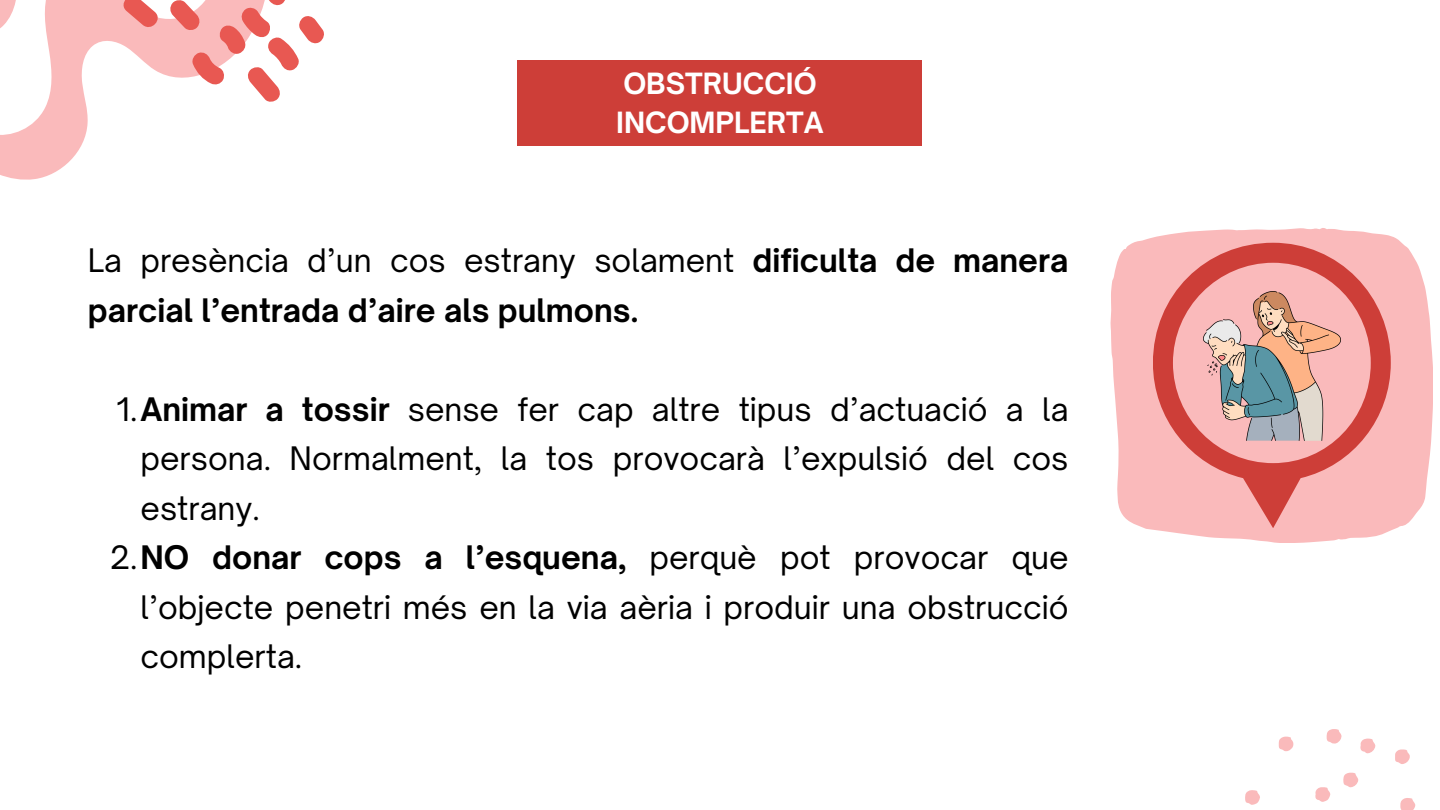
<style>
.page{position:relative;width:1440px;height:810px;background:#fff}
.page>*{position:absolute;margin:0;border:0;box-sizing:border-box;transform-origin:0 0}
.t1{font:31px/49.5px "Open Sauce One";color:#000;text-align:justify}
.t2{font:700 31px/49.5px "Open Sauce One";color:#000}
.t3{font:700 28px/39px "Open Sauce One";color:#fff}
.s1{font-weight:400}
.s2{font-weight:700}
</style>
<div class="page">
<div style="left:518px;top:60px;width:404px;height:86px;background:#cd3e38"></div>
<svg style="left:0;top:0;width:324px;height:174px"></svg>
<svg style="left:1245px;top:790px;width:15px;height:15px"></svg>
<svg style="left:1315px;top:787px;width:16px;height:15px"></svg>
<svg style="left:1343px;top:772px;width:16px;height:15px"></svg>
<svg style="left:1360px;top:739px;width:16px;height:14px"></svg>
<svg style="left:1327px;top:729px;width:15px;height:15px"></svg>
<svg style="left:1400px;top:798px;width:16px;height:12px"></svg>
<svg style="left:1395px;top:749px;width:15px;height:15px"></svg>
<svg style="left:1279px;top:737px;width:15px;height:14px"></svg>
<svg style="left:1110px;top:228px;width:323px;height:315px;fill:#fababb"></svg>
<svg style="left:1153px;top:243px;width:238px;height:285px;fill:#fababb"></svg>
<img style="left:1203px;top:291px;width:137px;height:150px">
<p class="t3" style="left:616px;top:64px;width:209px">OBSTRUCCIÓ<br>INCOMPLERTA</p>
<h1 class="t2" style="left:88px;top:236px;width:982px"><span class="s1">La presència d’un cos estrany solament</span> dificulta de manera parcial l’entrada d’aire als pulmons.</h1>
<p class="t1" style="left:141px;top:384px;width:930px;text-indent:-24px">1.<span class="s2">Animar a tossir</span> sense fer cap altre tipus d’actuació a la persona. Normalment, la tos provocarà l’expulsió del cos estrany.</p>
<p class="t1" style="left:141px;top:533px;width:930px;text-indent:-31px">2.<span class="s2">NO donar cops a l’esquena,</span> perquè pot provocar que l’objecte penetri més en la via aèria i produir una obstrucció complerta.</p>
</div>
